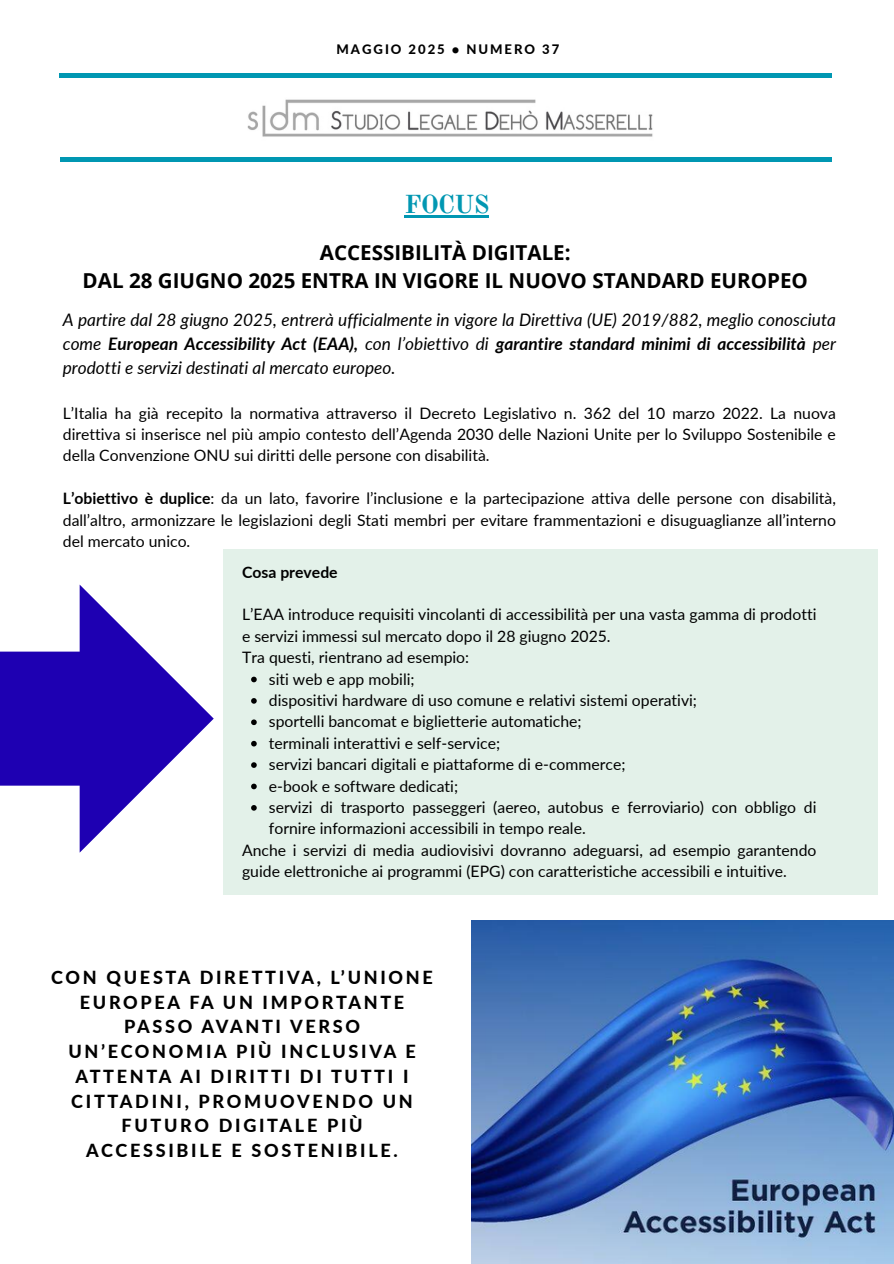
<style>
.page{position:relative;width:894px;height:1264px;background:#fff}
.page>*{position:absolute;margin:0;border:0;box-sizing:border-box;transform-origin:0 0}
.t1{font:700 25.5px "Old Standard";letter-spacing:-.03em;color:#0097b2}
.t2{font:700 20.55px/28.2px "Open Sans";color:#000;text-align:center}
.t3{font:800 18px/24.8px "Lato";letter-spacing:.15em;color:#000;text-align:center}
.t4{font:italic 17.25px/23.7px "Lato";color:#000;text-align:justify}
.t5{font:15.75px/21.5px "Lato";color:#000}
.t6{font:700 15.75px "Lato";color:#000}
.t7{font:800 13.05px "Lato";letter-spacing:.15em;color:#000}
.s1{font-weight:700}
</style>
<div class="page">
<hr style="left:59px;top:74px;width:772px;height:3px;background:#0097b2">
<img style="left:247px;top:99px;width:406px;height:38px">
<hr style="left:60px;top:158px;width:771px;height:3px;background:#0097b2">
<div style="left:223px;top:550px;width:653px;height:345px;background:#e3f1e9"></div>
<svg style="left:0;top:584px;width:214px;height:268px"></svg>
<img style="left:472px;top:920px;width:421px;height:343px">
<svg style="left:251px;top:676px;width:6px;height:6px"></svg>
<svg style="left:251px;top:698px;width:6px;height:5px"></svg>
<svg style="left:251px;top:719px;width:6px;height:6px"></svg>
<svg style="left:251px;top:741px;width:6px;height:5px"></svg>
<svg style="left:251px;top:762px;width:6px;height:6px"></svg>
<svg style="left:251px;top:783px;width:6px;height:6px"></svg>
<svg style="left:251px;top:805px;width:6px;height:5px"></svg>
<hr style="left:404px;top:215px;width:84px;height:3px;background:#0097b2">
<p class="t7" style="left:336px;top:42px;width:224px">MAGGIO 2025 • NUMERO 37</p>
<p class="t1" style="left:404px;top:189px;width:87px">FOCUS</p>
<p class="t2" style="left:83px;top:237px;width:726px">ACCESSIBILITÀ DIGITALE:<br>DAL 28 GIUGNO 2025 ENTRA IN VIGORE IL NUOVO STANDARD EUROPEO</p>
<p class="t4" style="left:63px;top:308px;width:774px">A partire dal 28 giugno 2025, entrerà ufficialmente in vigore la Direttiva (UE) 2019/882, meglio conosciuta come <span class="s1">European Accessibility Act (EAA),</span> con l’obiettivo di <span class="s1">garantire standard minimi di accessibilità</span> per prodotti e servizi destinati al mercato europeo.</p>
<p class="t5" style="left:63px;top:402px;width:774px;text-align:justify">L’Italia ha già recepito la normativa attraverso il Decreto Legislativo n. 362 del 10 marzo 2022. La nuova direttiva si inserisce nel più ampio contesto dell’Agenda 2030 delle Nazioni Unite per lo Sviluppo Sostenibile e della Convenzione ONU sui diritti delle persone con disabilità.</p>
<h6 class="t5" style="left:63px;top:487px;width:774px;text-align:justify"><span class="s1">L’obiettivo è duplice</span>: da un lato, favorire l’inclusione e la partecipazione attiva delle persone con disabilità, dall’altro, armonizzare le legislazioni degli Stati membri per evitare frammentazioni e disuguaglianze all’interno del mercato unico.</h6>
<p class="t6" style="left:242px;top:562px;width:97px">Cosa prevede</p>
<h1 class="t5" style="left:242px;top:603px;width:575px">L’EAA introduce requisiti vincolanti di accessibilità per una vasta gamma di prodotti e servizi immessi sul mercato dopo il 28 giugno 2025.<br>Tra questi, rientrano ad esempio:</h1>
<h2 class="t5" style="left:269px;top:667px;width:147px">siti web e app mobili;</h2>
<h4 class="t5" style="left:269px;top:689px;width:429px">dispositivi hardware di uso comune e relativi sistemi operativi;</h4>
<h6 class="t5" style="left:269px;top:710px;width:314px">sportelli bancomat e biglietterie automatiche;</h6>
<h6 class="t5" style="left:269px;top:732px;width:233px">terminali interattivi e self-service;</h6>
<h5 class="t5" style="left:269px;top:753px;width:358px">servizi bancari digitali e piattaforme di e-commerce;</h5>
<h6 class="t5" style="left:269px;top:774px;width:191px">e-book e software dedicati;</h6>
<p class="t5" style="left:269px;top:796px;width:549px">servizi di trasporto passeggeri (aereo, autobus e ferroviario) con obbligo di fornire informazioni accessibili in tempo reale.</p>
<p class="t5" style="left:242px;top:838px;width:575px">Anche i servizi di media audiovisivi dovranno adeguarsi, ad esempio garantendo guide elettroniche ai programmi (EPG) con caratteristiche accessibili e intuitive.</p>
<p class="t3" style="left:51px;top:964px;width:383px">CON QUESTA DIRETTIVA, L’UNIONE<br>EUROPEA FA UN IMPORTANTE<br>PASSO AVANTI VERSO<br>UN’ECONOMIA PIÙ INCLUSIVA E<br>ATTENTA AI DIRITTI DI TUTTI I<br>CITTADINI, PROMUOVENDO UN<br>FUTURO DIGITALE PIÙ<br>ACCESSIBILE E SOSTENIBILE.</p>
</div>
